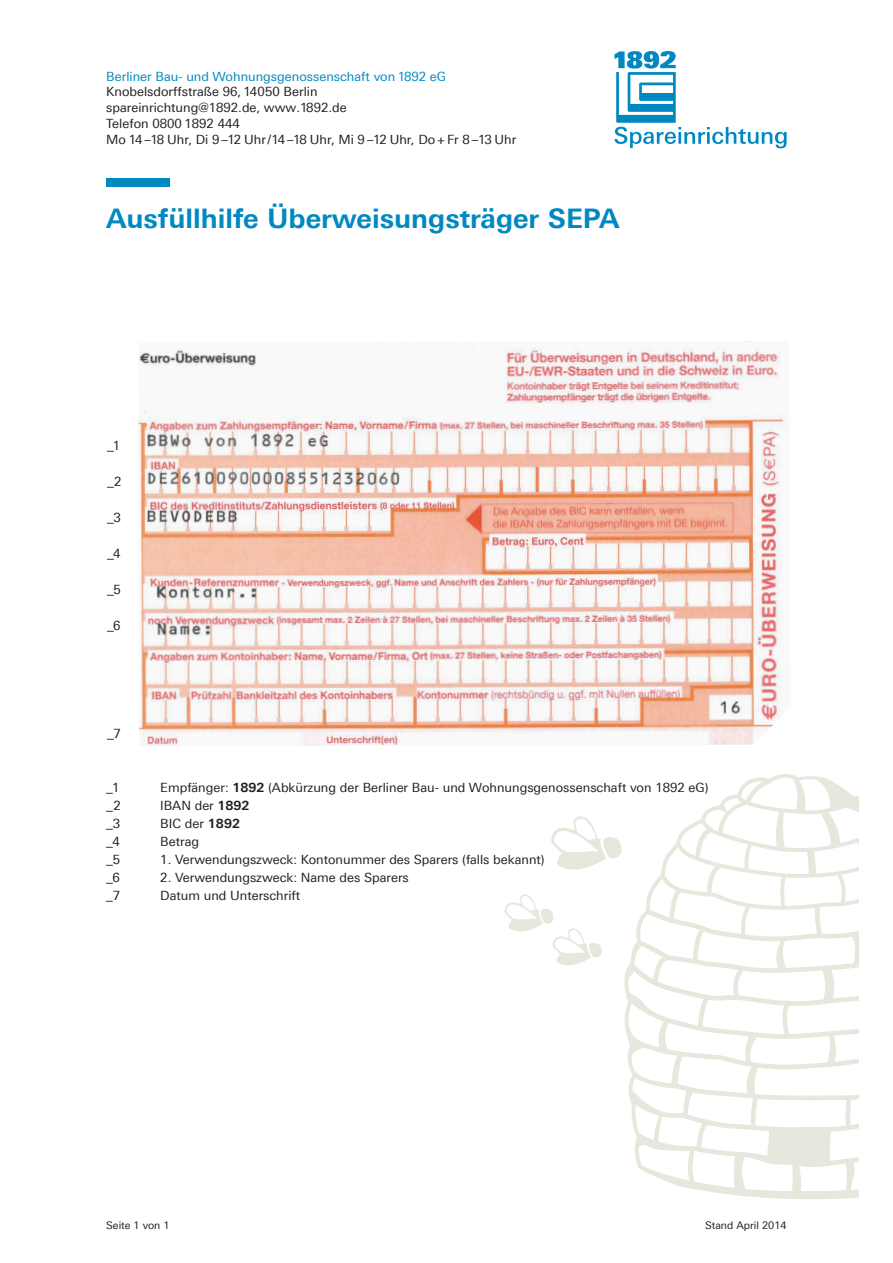
<style>
.page{position:relative;width:893px;height:1263px;background:#fff}
.page>*{position:absolute;margin:0;border:0;box-sizing:border-box;transform-origin:0 0}
.t1{font:700 27px "Linotype Univers 630";color:#0089c0}
.t2{font:13.5px "Linotype Univers 430";color:#231f20}
.t3{font:12.75px/15.8px "Linotype Univers 430";color:#231f20}
.t4{font:12.75px "Linotype Univers 430";color:#0089c0}
.t5{font:10.5px "Linotype Univers 430";color:#231f20}
.s1{font-size:12.75px}
.s2{font-family:"Linotype Univers 630";font-weight:700}
</style>
<div class="page">
<div style="left:106px;top:179px;width:64px;height:8px;background:#0089c0"></div>
<svg style="left:614px;top:51px;width:173px;height:97px"></svg>
<svg style="left:624px;top:774px;width:235px;height:425px"></svg>
<svg style="left:504px;top:894px;width:98px;height:72px"></svg>
<svg style="left:551px;top:816px;width:70px;height:54px"></svg>
<img style="left:138px;top:341px;width:648px;height:405px">
<p class="t4" style="left:106px;top:69px;width:341px">Berliner Bau- und Wohnungs genossenschaft von 1892 eG</p>
<p class="t3" style="left:106px;top:84px;width:412px">Knobelsdorffstraße 96, 14050 Berlin<br>spareinrichtung@1892.de, www.1892.de<br>Telefon 0800 1892 444<br>Mo 14 –18 Uhr, Di 9 –12 Uhr / 14 –18 Uhr, Mi 9 –12 Uhr, Do + Fr 8 –13 Uhr</p>
<h1 class="t1" style="left:106px;top:202px;width:515px">Ausfüllhilfe Überweisungsträger SEPA</h1>
<p class="t2" style="left:107px;top:437px;width:15px">_<span class="s1">1</span></p>
<p class="t2" style="left:107px;top:473px;width:16px">_<span class="s1">2</span></p>
<p class="t2" style="left:107px;top:509px;width:15px">_<span class="s1">3</span></p>
<p class="t2" style="left:107px;top:545px;width:15px">_<span class="s1">4</span></p>
<p class="t2" style="left:107px;top:581px;width:15px">_<span class="s1">5</span></p>
<p class="t2" style="left:107px;top:617px;width:15px">_<span class="s1">6</span></p>
<p class="t2" style="left:107px;top:725px;width:15px">_<span class="s1">7</span></p>
<p class="t2" style="left:106px;top:779px;width:15px">_<span class="s1">1</span></p>
<p class="t3" style="left:160px;top:780px;width:550px">Empfänger: <span class="s2">1892</span> (Abkürzung der Berliner Bau- und Wohnungsgenossenschaft von 1892 eG)</p>
<p class="t2" style="left:106px;top:797px;width:16px">_<span class="s1">2</span></p>
<p class="t3" style="left:160px;top:798px;width:91px">IBAN der <span class="s2">1892</span></p>
<p class="t2" style="left:106px;top:815px;width:15px">_<span class="s1">3</span></p>
<p class="t3" style="left:160px;top:816px;width:81px">BIC der <span class="s2">1892</span></p>
<p class="t2" style="left:106px;top:833px;width:15px">_<span class="s1">4</span></p>
<p class="t3" style="left:160px;top:834px;width:40px">Betrag</p>
<p class="t2" style="left:106px;top:851px;width:15px">_<span class="s1">5</span></p>
<p class="t3" style="left:160px;top:852px;width:386px">1. Verwendungszweck: Kontonummer des Sparers (falls bekannt)</p>
<p class="t2" style="left:106px;top:869px;width:15px">_<span class="s1">6</span></p>
<p class="t3" style="left:160px;top:870px;width:250px">2. Verwendungszweck: Name des Sparers</p>
<p class="t2" style="left:106px;top:887px;width:15px">_<span class="s1">7</span></p>
<p class="t3" style="left:160px;top:888px;width:141px">Datum und Unterschrift</p>
<p class="t5" style="left:106px;top:1219px;width:65px">Seite 1 von 1</p>
<p class="t5" style="left:705px;top:1219px;width:83px">Stand April 2014</p>
</div>
